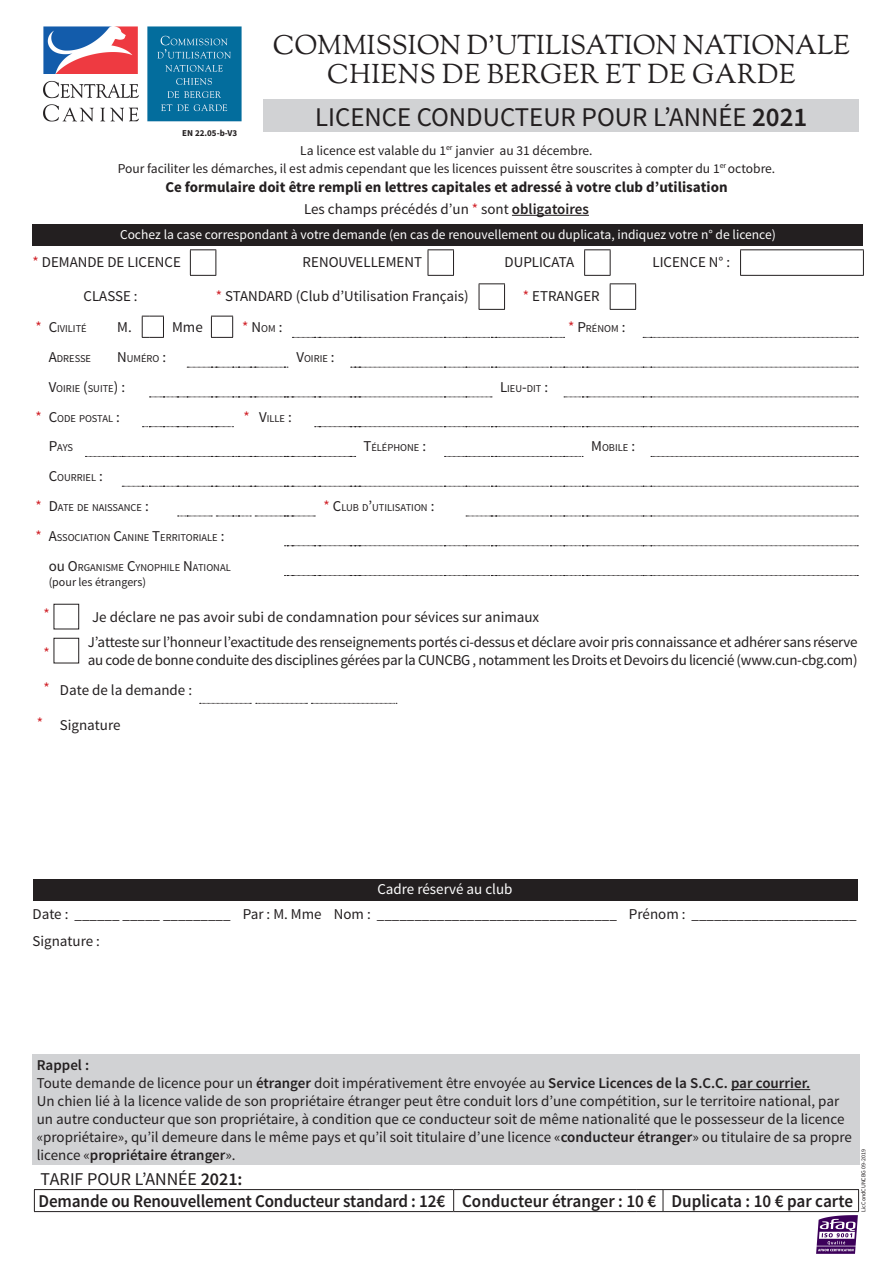
<style>
.page{position:relative;width:893px;height:1263px;background:#fff}
.page>*{position:absolute;margin:0;border:0;box-sizing:border-box;transform-origin:0 0}
.t1{font:27px/28.5px "Sorts Mill Goudy";color:#231f20;text-align:center}
.t2{font:27px "Source Sans Pro";color:#231f20}
.t3{font:600 18px "Source Sans Pro";letter-spacing:-.01em;color:#231f20;scale:.95 1}
.t4{font:18px "Source Sans Pro";color:#231f20}
.t5{font:15px/18px "Source Sans Pro";color:#231f20}
.t6{font:15px/18px "Source Sans Pro";letter-spacing:-.02em;color:#231f20}
.t7{font:700 15px "Source Sans Pro";color:#231f20}
.t8{font:15px "Source Sans Pro";color:#fff}
.t9{font:15px "Source Sans Pro";color:#d1232a}
.t10{font:13.5px "Source Sans Pro";color:#231f20}
.t11{font:13.5px "Source Sans Pro";color:#fff}
.t12{font:12px "Source Sans Pro";color:#231f20}
.t13{font:10.5px "Source Sans Pro";color:#231f20}
.t14{font:700 9px "Source Sans Pro";color:#231f20}
.t15{font:6px "Source Sans Pro";color:#231f20}
.s1{font-weight:600}
.s2{color:#d1232a}
.s3{font-size:15px}
.s4{font-size:15px;color:#d1232a}
</style>
<div class="page">
<hr style="left:512px;top:215px;width:77px;height:1px;background:#231f20">
<div style="left:33px;top:224px;width:830px;height:21px;background:#231f20"></div>
<svg style="left:610px;top:283px;width:26px;height:27px"></svg>
<svg style="left:190px;top:249px;width:26px;height:27px"></svg>
<hr style="left:740px;top:249px;width:124px;height:1px;background:#231f20">
<svg style="left:740px;top:250px;width:1px;height:25px"></svg>
<svg style="left:863px;top:250px;width:1px;height:25px"></svg>
<hr style="left:740px;top:275px;width:124px;height:1px;background:#231f20">
<svg style="left:479px;top:283px;width:26px;height:27px"></svg>
<svg style="left:584px;top:249px;width:27px;height:27px"></svg>
<svg style="left:428px;top:249px;width:26px;height:27px"></svg>
<svg style="left:651px;top:456px;width:207px;height:1px"></svg>
<svg style="left:643px;top:337px;width:215px;height:1px"></svg>
<svg style="left:142px;top:426px;width:91px;height:1px"></svg>
<svg style="left:178px;top:516px;width:137px;height:1px"></svg>
<svg style="left:315px;top:426px;width:543px;height:1px"></svg>
<svg style="left:564px;top:397px;width:294px;height:1px"></svg>
<svg style="left:142px;top:316px;width:22px;height:22px"></svg>
<svg style="left:211px;top:316px;width:22px;height:22px"></svg>
<svg style="left:292px;top:337px;width:273px;height:1px"></svg>
<svg style="left:444px;top:456px;width:139px;height:1px"></svg>
<svg style="left:85px;top:456px;width:271px;height:1px"></svg>
<svg style="left:466px;top:516px;width:392px;height:1px"></svg>
<svg style="left:351px;top:367px;width:507px;height:1px"></svg>
<svg style="left:187px;top:367px;width:101px;height:1px"></svg>
<svg style="left:149px;top:397px;width:343px;height:1px"></svg>
<svg style="left:122px;top:486px;width:736px;height:1px"></svg>
<svg style="left:284px;top:545px;width:574px;height:1px"></svg>
<svg style="left:284px;top:575px;width:574px;height:1px"></svg>
<svg style="left:200px;top:703px;width:197px;height:1px"></svg>
<div style="left:33px;top:880px;width:824px;height:21px;background:#231f20"></div>
<hr style="left:663px;top:1189px;width:196px;height:1px;background:#231f20">
<svg style="left:858px;top:1190px;width:1px;height:21px"></svg>
<hr style="left:663px;top:1211px;width:196px;height:1px;background:#231f20">
<hr style="left:34px;top:1189px;width:336px;height:1px;background:#231f20">
<svg style="left:34px;top:1190px;width:1px;height:21px"></svg>
<hr style="left:370px;top:1189px;width:84px;height:1px;background:#231f20">
<hr style="left:454px;top:1189px;width:182px;height:1px;background:#231f20">
<svg style="left:453px;top:1190px;width:1px;height:21px"></svg>
<hr style="left:34px;top:1211px;width:336px;height:1px;background:#231f20">
<hr style="left:370px;top:1211px;width:84px;height:1px;background:#231f20">
<hr style="left:454px;top:1211px;width:182px;height:1px;background:#231f20">
<svg style="left:636px;top:1189px;width:28px;height:23px"></svg>
<div style="left:54px;top:604px;width:25px;height:25px;border:1px solid #231f20"></div>
<div style="left:54px;top:638px;width:25px;height:25px;border:1px solid #231f20"></div>
<img style="left:43px;top:26px;width:199px;height:96px">
<div style="left:264px;top:99px;width:595px;height:33px;background:#d1d2d4"></div>
<div style="left:33px;top:1054px;width:827px;height:111px;background:#d1d2d4"></div>
<hr style="left:731px;top:1089px;width:79px;height:1px;background:#231f20">
<img style="left:817px;top:1216px;width:40px;height:37px">
<p class="t14" style="left:182px;top:127px;width:57px">EN 22.05-b-V3</p>
<p class="t1" style="left:273px;top:33px;width:578px">COMMISSION D’UTILISATION NATIONALE<br>CHIENS DE BERGER ET DE GARDE</p>
<p class="t2" style="left:315px;top:100px;width:494px">LICENCE CONDUCTEUR POUR L’ANNÉE <span class="s1">2021</span></p>
<p class="t10" style="left:300px;top:142px;width:294px">La licence est valable du 1<sup>er</sup> janvier au 31 décembre.</p>
<p class="t10" style="left:118px;top:160px;width:659px">Pour faciliter les démarches, il est admis cependant que les licences puissent être souscrites à compter du 1<sup>er</sup> octobre.</p>
<p class="t7" style="left:165px;top:178px;width:564px">Ce formulaire doit être rempli en lettres capitales et adressé à votre club d’utilisation</p>
<p class="t5" style="left:304px;top:200px;width:286px">Les champs précédés d’un <span class="s2">*</span> sont <span class="s1">obligatoires</span></p>
<p class="t11" style="left:120px;top:226px;width:657px">Cochez la case correspondant à votre demande (en cas de renouvellement ou duplicata, indiquez votre n° de licence)</p>
<p class="t5" style="left:33px;top:253px;width:150px"><span class="s2">*</span> DEMANDE DE LICENCE</p>
<p class="t5" style="left:303px;top:253px;width:121px">RENOUVELLEMENT</p>
<p class="t5" style="left:505px;top:253px;width:71px">DUPLICATA</p>
<p class="t5" style="left:652px;top:253px;width:79px">LICENCE N° :</p>
<p class="t5" style="left:84px;top:287px;width:56px">CLASSE :</p>
<p class="t5" style="left:216px;top:287px;width:254px"><span class="s2">*</span> STANDARD (Club d’Utilisation Français)</p>
<p class="t5" style="left:523px;top:287px;width:78px"><span class="s2">*</span> ETRANGER</p>
<p class="t9" style="left:35px;top:318px;width:8px">*</p>
<p class="t13" style="left:49px;top:322px;width:40px"><span class="s3">C</span>IVILITÉ</p>
<p class="t5" style="left:117px;top:319px;width:16px">M.</p>
<p class="t5" style="left:172px;top:319px;width:32px">Mme</p>
<p class="t13" style="left:242px;top:322px;width:42px"><span class="s4">*</span> <span class="s3">N</span>OM <span class="s3">:</span></p>
<p class="t13" style="left:568px;top:322px;width:59px"><span class="s4">*</span> <span class="s3">P</span>RÉNOM <span class="s3">:</span></p>
<p class="t13" style="left:49px;top:352px;width:44px"><span class="s3">A</span>DRESSE</p>
<p class="t13" style="left:117px;top:352px;width:51px"><span class="s3">N</span>UMÉRO <span class="s3">:</span></p>
<p class="t13" style="left:296px;top:352px;width:40px"><span class="s3">V</span>OIRIE <span class="s3">:</span></p>
<p class="t13" style="left:49px;top:382px;width:78px"><span class="s3">V</span>OIRIE <span class="s3">(</span>SUITE<span class="s3">)</span> <span class="s3">:</span></p>
<p class="t13" style="left:500px;top:382px;width:50px"><span class="s3">L</span>IEU<span class="s3">-</span>DIT <span class="s3">:</span></p>
<p class="t9" style="left:35px;top:407px;width:8px">*</p>
<p class="t13" style="left:49px;top:412px;width:73px"><span class="s3">C</span>ODE POSTAL <span class="s3">:</span></p>
<p class="t9" style="left:244px;top:407px;width:8px">*</p>
<p class="t13" style="left:259px;top:412px;width:34px"><span class="s3">V</span>ILLE <span class="s3">:</span></p>
<p class="t13" style="left:49px;top:441px;width:26px"><span class="s3">P</span>AYS</p>
<p class="t13" style="left:363px;top:441px;width:64px"><span class="s3">T</span>ÉLÉPHON E <span class="s3">:</span></p>
<p class="t13" style="left:591px;top:441px;width:45px"><span class="s3">M</span> OBILE <span class="s3">:</span></p>
<p class="t13" style="left:49px;top:471px;width:56px"><span class="s3">C</span>OURRIEL <span class="s3">:</span></p>
<p class="t9" style="left:35px;top:497px;width:8px">*</p>
<p class="t13" style="left:49px;top:501px;width:102px"><span class="s3">D</span>ATE DE NAISSANCE <span class="s3">:</span></p>
<p class="t13" style="left:324px;top:501px;width:112px"><span class="s4">*</span> <span class="s3">C</span>LUB D<span class="s3">’</span>UTILISATION <span class="s3">:</span></p>
<p class="t9" style="left:35px;top:526px;width:8px">*</p>
<p class="t13" style="left:49px;top:531px;width:177px"><span class="s3">A</span>SSOCIATION <span class="s3">C</span>AN IN E <span class="s3">T</span>ERRITORIALE <span class="s3">:</span></p>
<p class="t13" style="left:49px;top:560px;width:184px"><span class="s3">ou</span> <span class="s3">O</span>RGAN ISME <span class="s3">C</span>YNOPHILE <span class="s3">N</span>ATIONAL</p>
<p class="t12" style="left:49px;top:575px;width:99px">(pour les étrangers)</p>
<p class="t9" style="left:43px;top:604px;width:8px">*</p>
<p class="t5" style="left:92px;top:608px;width:449px">Je déclare ne pas avoir subi de condamnation pour sévices sur animaux</p>
<p class="t9" style="left:43px;top:644px;width:8px">*</p>
<p class="t6" style="left:88px;top:633px;width:771px">J’atteste sur l’honneur l’exactitude des renseignements portés ci-dessus et déclare avoir pris connaissance et adhérer sans réserve au code de bonne conduite des disciplines gérées par la CUNCBG , notamment les Droits et Devoirs du licencié (www.cun-cbg.com)</p>
<p class="t9" style="left:43px;top:679px;width:8px">*</p>
<p class="t5" style="left:60px;top:681px;width:134px">Date de la demande :</p>
<p class="t9" style="left:37px;top:714px;width:8px">*</p>
<p class="t5" style="left:60px;top:716px;width:62px">Signature</p>
<p class="t8" style="left:377px;top:880px;width:137px">Cadre réservé au club</p>
<p class="t5" style="left:33px;top:905px;width:826px">Date : ______ _____ _________ Par : M. Mme Nom : ________________________________ Prénom : ______________________</p>
<p class="t5" style="left:33px;top:932px;width:69px">Signature :</p>
<p class="t5" style="left:37px;top:1056px;width:775px"><span class="s1">Rappel :<br></span>Toute demande de licence pour un <span class="s1">étranger</span> doit impérativement être envoyée au <span class="s1">Service Licences de la S.C.C. par courrier.</span></p>
<p class="t5" style="left:37px;top:1092px;width:817px">Un chien lié à la licence valide de son propriétaire étranger peut être conduit lors d’une compétition, sur le territoire national, par un autre conducteur que son propriétaire, à condition que ce conducteur soit de même nationalité que le possesseur de la licence «propriétaire», qu’il demeure dans le même pays et qu’il soit titulaire d’une licence «<span class="s1">conducteur étranger</span>» ou titulaire de sa propre licence «<span class="s1">propriétaire étranger</span>».</p>
<p class="t4" style="left:40px;top:1168px;width:204px">TARIF POUR L’ANNÉE <span class="s1">2021:</span></p>
<p class="t3" style="left:39px;top:1190px;width:429px">Demande ou Renouvellement Conducteur standard : 12€</p>
<p class="t3" style="left:462px;top:1190px;width:206px">Conducteur étranger : 10 €</p>
<p class="t3" style="left:671px;top:1190px;width:193px">Duplicata : 10 € par carte</p>
<p class="t15" style="left:860px;top:1212px;width:64px;rotate:-90deg">LicCondCUNCBG 09-2019</p>
</div>
